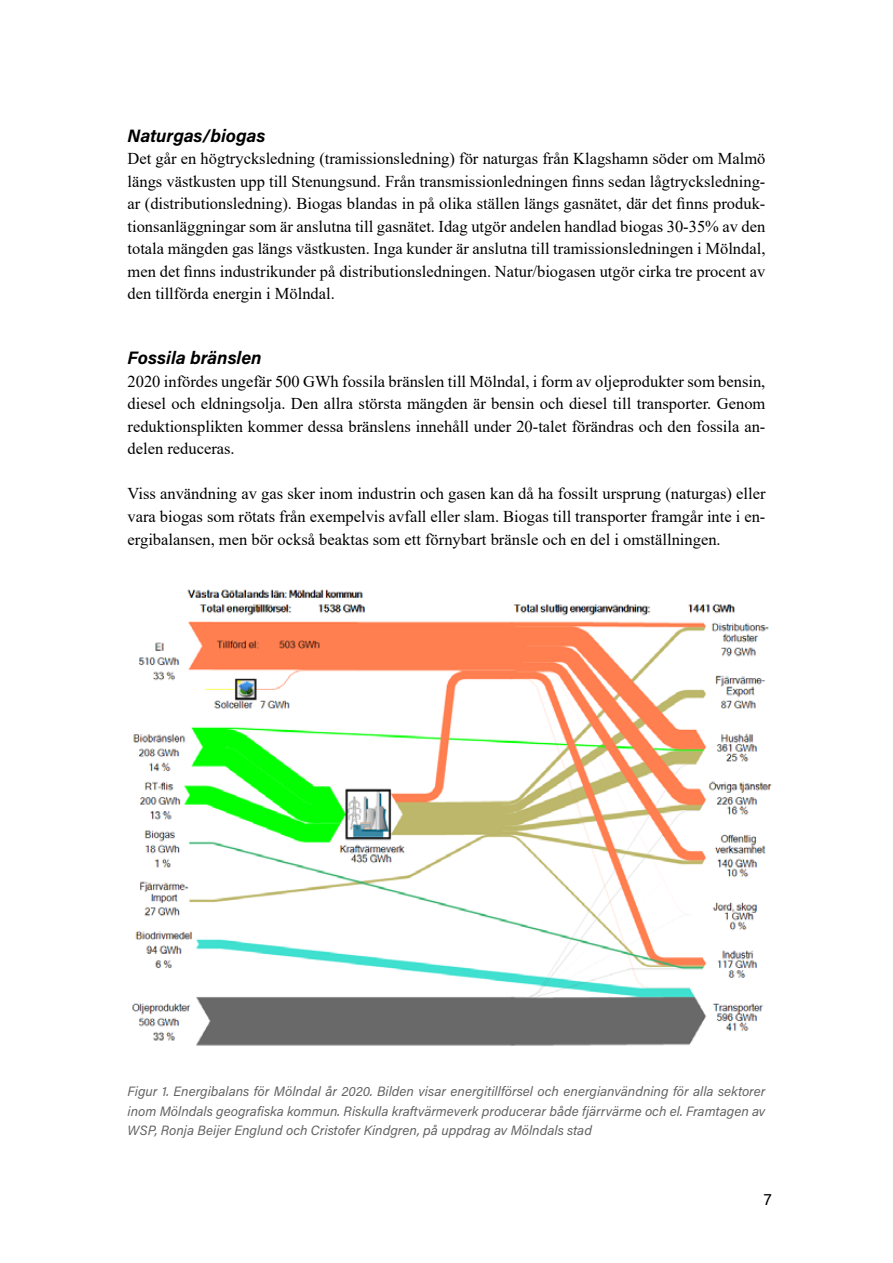
<style>
.page{position:relative;width:893px;height:1263px;background:#fff}
.page>*{position:absolute;margin:0;border:0;box-sizing:border-box;transform-origin:0 0}
.t1{font:italic 700 18px "Acumin Pro";color:#000}
.t2{font:16.5px/22.5px "Times New Roman";color:#000;text-align:justify}
.t3{font:16.5px "Acumin Pro";color:#000}
.t4{font:italic 13.5px/19.5px "Acumin Pro";color:#646363;text-align:justify}
</style>
<div class="page">
<img style="left:131px;top:589px;width:641px;height:457px">
<p class="t1" style="left:128px;top:123px;width:139px">Naturgas/biogas</p>
<p class="t2" style="left:128px;top:147px;width:639px">Det går en högtrycksledning (tramissionsledning) för naturgas från Klagshamn söder om Malmö längs västkusten upp till Stenungsund. Från transmissionledningen finns sedan lågtrycksledning&shy;ar (distributionsledning). Biogas blandas in på olika ställen längs gasnätet, där det finns produk&shy;tionsanläggningar som är anslutna till gasnätet. Idag utgör andelen handlad biogas 30-35% av den totala mängden gas längs västkusten. Inga kunder är anslutna till tramissionsledningen i Mölndal, men det finns industrikunder på distributionsledningen. Natur/biogasen utgör cirka tre procent av den tillförda energin i Mölndal.</p>
<p class="t1" style="left:128px;top:345px;width:136px">Fossila bränslen</p>
<p class="t2" style="left:128px;top:370px;width:639px">2020 infördes ungefär 500 GWh fossila bränslen till Mölndal, i form av oljeprodukter som bensin, diesel och eldningsolja. Den allra största mängden är bensin och diesel till transporter. Genom reduktionsplikten kommer dessa bränslens innehåll under 20-talet förändras och den fossila an&shy;delen reduceras.</p>
<p class="t2" style="left:128px;top:482px;width:639px">Viss användning av gas sker inom industrin och gasen kan då ha fossilt ursprung (naturgas) eller vara biogas som rötats från exempelvis avfall eller slam. Biogas till transporter framgår inte i en&shy;ergibalansen, men bör också beaktas som ett förnybart bränsle och en del i omställningen.</p>
<p class="t4" style="left:128px;top:1081px;width:639px">Figur 1. Energibalans för Mölndal år 2020. Bilden visar energitillförsel och energianvändning för alla sektorer inom Mölndals geografiska kommun. Riskulla kraftvärmeverk producerar både fjärrvärme och el. Framtagen av WSP, Ronja Beijer Englund och Cristofer Kindgren, på uppdrag av Mölndals stad</p>
<p class="t3" style="left:764px;top:1188px;width:9px">7</p>
</div>
